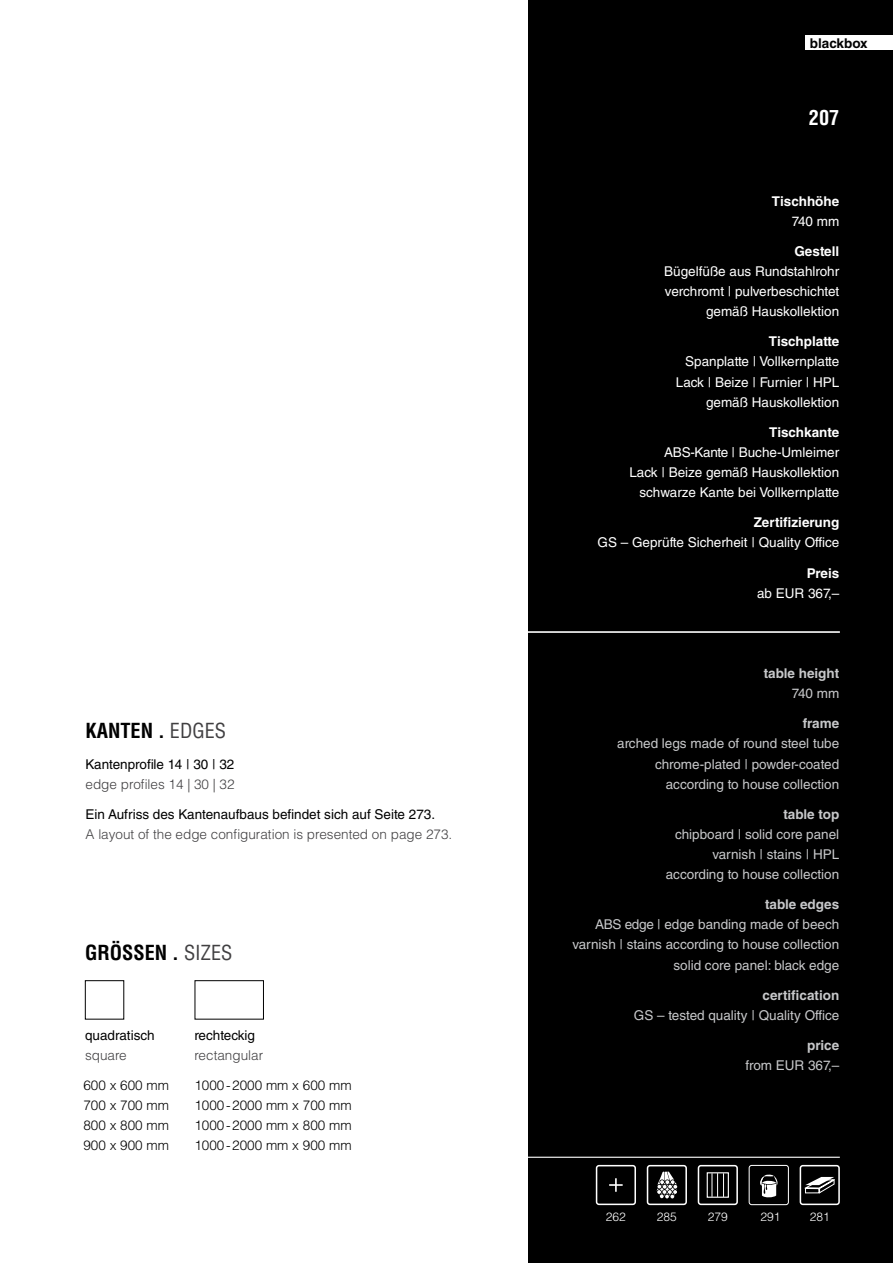
<style>
.page{position:relative;width:893px;height:1263px;background:#fff}
.page>*{position:absolute;margin:0;border:0;box-sizing:border-box;transform-origin:0 0}
.t1{font:700 condensed 20.25px "Helvetica LT Std";color:#000}
.t2{font:700 condensed 20.25px "Helvetica LT Std";color:#fff}
.t3{font:13.5px/20.1px "Helvetica LT Std";color:#c7c8ca;text-align:right}
.t4{font:13.5px/20.1px "Helvetica LT Std";color:#fff;text-align:right}
.t5{font:300 13.5px/20.1px "Helvetica LT Std";color:#000;text-align:justify}
.t6{font:13.5px "Helvetica LT Std";color:#000}
.t7{font:300 13.5px "Helvetica LT Std";color:#414042}
.t8{font:700 13.5px "Helvetica LT Std";color:#fff}
.t9{font:700 13.5px "Helvetica LT Std";color:#c7c8ca}
.t10{font:700 13.5px "Helvetica LT Std";color:#000}
.t11{font:300 12px "Helvetica LT Std";color:#fff}
.s1{font-weight:400;color:#414042}
</style>
<div class="page">
<div style="left:529px;top:0;width:364px;height:1263px;background:#000"></div>
<hr style="left:528px;top:1157px;width:312px;height:1px;background:#fff">
<hr style="left:528px;top:631px;width:312px;height:2px;background:#fff">
<div style="left:800px;top:1165px;width:40px;height:40px;border:2px solid #fff;border-radius:3px"></div>
<svg style="left:805px;top:1177px;width:29px;height:16px"></svg>
<svg style="left:749px;top:1165px;width:40px;height:40px"></svg>
<div style="left:698px;top:1165px;width:40px;height:40px;border:2px solid #fff;border-radius:3px"></div>
<div style="left:707px;top:1172px;width:22px;height:26px;border:1px solid #fff"></div>
<svg style="left:712px;top:1173px;width:12px;height:24px"></svg>
<div style="left:647px;top:1165px;width:40px;height:40px;border:2px solid #fff;border-radius:3px"></div>
<svg style="left:656px;top:1171px;width:21px;height:27px"></svg>
<div style="left:596px;top:1165px;width:40px;height:40px;border:2px solid #fff;border-radius:3px"></div>
<svg style="left:609px;top:1178px;width:14px;height:14px"></svg>
<div style="left:806px;top:35px;width:87px;height:15px;background:#fff"></div>
<div style="left:85px;top:980px;width:39px;height:39px;border:1px solid #000"></div>
<div style="left:195px;top:980px;width:69px;height:39px;border:1px solid #000"></div>
<h1 class="t1" style="left:86px;top:718px;width:142px">KANTEN . <span class="s1">EDGES</span></h1>
<p class="t6" style="left:86px;top:756px;width:150px">Kantenprofile 14 | 30 | 32</p>
<p class="t7" style="left:86px;top:775px;width:151px">edge profiles 14 | 30 | 32</p>
<p class="t6" style="left:86px;top:806px;width:351px">Ein Aufriss des Kantenaufbaus befindet sich auf Seite 273.</p>
<p class="t7" style="left:86px;top:826px;width:368px">A layout of the edge configuration is presented on page 273.</p>
<h1 class="t1" style="left:85px;top:939px;width:149px">GRÖSSEN . <span class="s1">SIZES</span></h1>
<p class="t6" style="left:85px;top:1027px;width:71px">quadratisch</p>
<p class="t7" style="left:85px;top:1047px;width:43px">square</p>
<p class="t6" style="left:194px;top:1027px;width:62px">rechteckig</p>
<p class="t7" style="left:194px;top:1047px;width:70px">rectangular</p>
<p class="t5" style="left:83px;top:1075px;width:87px">600 x 600 mm 700 x 700 mm 800 x 800 mm 900 x 900 mm</p>
<p class="t5" style="left:194px;top:1075px;width:159px">1000-2000 mm x 600 mm 1000-2000 mm x 700 mm 1000-2000 mm x 800 mm 1000-2000 mm x 900 mm</p>
<p class="t10" style="left:810px;top:35px;width:59px">blackbox</p>
<h1 class="t2" style="left:809px;top:105px;width:32px">207</h1>
<p class="t8" style="left:772px;top:193px;width:69px">Tischhöhe</p>
<p class="t4" style="left:792px;top:211px;width:49px">740 mm</p>
<p class="t8" style="left:794px;top:243px;width:46px">Gestell</p>
<p class="t4" style="left:664px;top:261px;width:177px">Bügelfüße aus Rundstahlrohr verchromt | pulverbeschichtet gemäß Hauskollektion</p>
<p class="t8" style="left:769px;top:333px;width:72px">Tischplatte</p>
<p class="t4" style="left:676px;top:352px;width:165px">Spanplatte | Vollkernplatte<br>Lack | Beize | Furnier | HPL gemäß Hauskollektion</p>
<p class="t8" style="left:769px;top:424px;width:72px">Tischkante</p>
<p class="t4" style="left:629px;top:442px;width:211px">ABS-Kante | Buche-Umleimer<br>Lack | Beize gemäß Hauskollektion schwarze Kante bei Vollkernplatte</p>
<p class="t8" style="left:754px;top:514px;width:87px">Zertifizierung</p>
<p class="t4" style="left:597px;top:533px;width:243px">GS – Geprüfte Sicherheit | Quality Office</p>
<p class="t8" style="left:807px;top:564px;width:34px">Preis</p>
<p class="t4" style="left:757px;top:583px;width:84px">ab EUR 367,–</p>
<p class="t9" style="left:764px;top:665px;width:77px">table height</p>
<p class="t3" style="left:792px;top:683px;width:49px">740 mm</p>
<p class="t9" style="left:803px;top:715px;width:38px">frame</p>
<p class="t3" style="left:617px;top:734px;width:224px">arched legs made of round steel tube chrome-plated | powder-coated according to house collection</p>
<p class="t9" style="left:783px;top:806px;width:57px">table top</p>
<p class="t3" style="left:666px;top:824px;width:175px">chipboard | solid core panel varnish | stains | HPL according to house collection</p>
<p class="t9" style="left:765px;top:896px;width:76px">table edges</p>
<p class="t3" style="left:572px;top:914px;width:268px">ABS edge | edge banding made of beech varnish | stains according to house collection solid core panel: black edge</p>
<p class="t9" style="left:762px;top:987px;width:78px">certification</p>
<p class="t3" style="left:634px;top:1005px;width:207px">GS – tested quality | Quality Office</p>
<p class="t9" style="left:807px;top:1037px;width:34px">price</p>
<p class="t3" style="left:745px;top:1055px;width:95px">from EUR 367,–</p>
<p class="t11" style="left:606px;top:1209px;width:22px">262</p>
<p class="t11" style="left:657px;top:1209px;width:22px">285</p>
<p class="t11" style="left:708px;top:1209px;width:22px">279</p>
<p class="t11" style="left:760px;top:1209px;width:22px">291</p>
<p class="t11" style="left:810px;top:1209px;width:22px">281</p>
</div>
